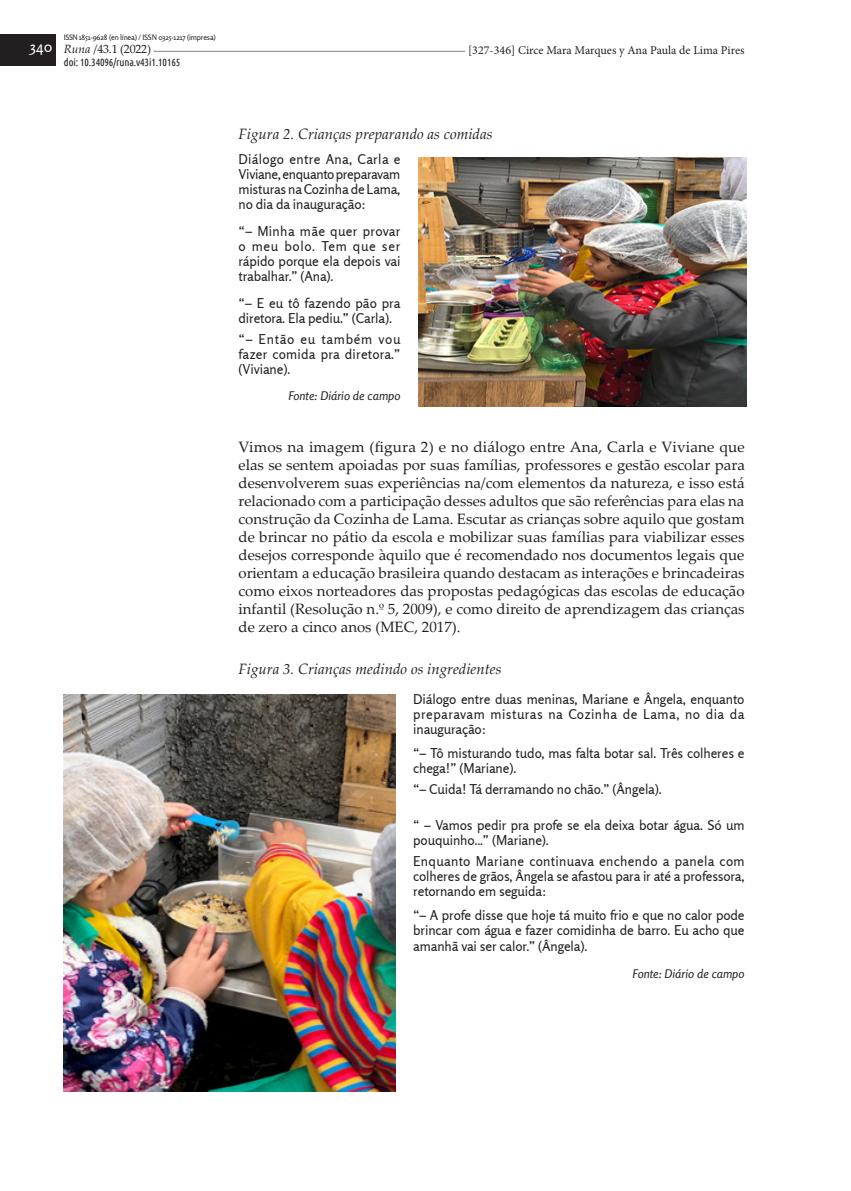
<style>
.page{position:relative;width:851px;height:1191px;background:#fff}
.page>*{position:absolute;margin:0;border:0;box-sizing:border-box;transform-origin:0 0}
.Art____Texto_princip{font:15px/18px "Palatino Linotype";color:#231f20;text-align:justify}
.Art____titulo_imagen{font:italic 15px "Palatino Linotype";color:#231f20}
.t1{font:15px "Rosario";color:#fff}
.Art___citas_en_cuadr{font:13.5px/15px "Rosario";letter-spacing:-.01em;color:#231f20;text-align:justify}
.t2{font:12px "Minion Pro";color:#231f20}
.Art____Fuente_cuadro{font:italic 12px "Rosario";color:#231f20}
.t3{font:12px "Palatino Linotype";letter-spacing:-.02em;color:#231f20}
.t4{font:10.5px "Ubuntu Condensed";letter-spacing:-.01em;color:#231f20}
.t5{font:7.5px "Rosario";letter-spacing:-.02em;color:#231f20}
.s1{font-style:italic}
</style>
<div class="page">
<hr style="left:109px;top:51px;width:624px;height:1px;background:#808285">
<div style="left:64px;top:43px;width:89px;height:15px;background:#fff"></div>
<div style="left:0;top:34px;width:55px;height:32px;background:#231f20"></div>
<div style="left:465px;top:43px;width:279px;height:15px;background:#fff"></div>
<img style="left:419px;top:157px;width:327px;height:250px">
<img style="left:64px;top:694px;width:331px;height:397px">
<p class="t5" style="left:64px;top:33px;width:153px">ISSN 1851-9628 (en línea) / ISSN 0325-1217 (impresa)</p>
<p class="t3" style="left:64px;top:41px;width:89px"><span class="s1">Runa</span> /43.1 (2022)</p>
<p class="t4" style="left:64px;top:56px;width:118px">doi: 10.34096/runa.v43i1.10165</p>
<p class="t1" style="left:30px;top:38px;width:24px">340</p>
<p class="t2" style="left:468px;top:42px;width:278px">[327-346] Circe Mara Marques y Ana Paula de Lima Pires</p>
<p class="Art____titulo_imagen" style="left:238px;top:123px;width:255px">Figura 2. Crianças preparando as comidas</p>
<p class="Art___citas_en_cuadr" style="left:238px;top:151px;width:163px">Diálogo entre Ana, Carla e Viviane, enquanto preparavam misturas na Cozinha de Lama, no dia da inauguração:</p>
<p class="Art___citas_en_cuadr" style="left:238px;top:223px;width:163px">“– Minha mãe quer provar o meu bolo. Tem que ser rápido porque ela depois vai trabalhar.” (Ana).</p>
<p class="Art___citas_en_cuadr" style="left:238px;top:295px;width:163px">“– E eu tô fazendo pão pra diretora. Ela pediu.” (Carla).</p>
<p class="Art___citas_en_cuadr" style="left:238px;top:331px;width:163px">“– Então eu também vou fazer comida pra diretora.” (Viviane).</p>
<p class="Art____Fuente_cuadro" style="left:288px;top:389px;width:113px">Fonte: Diário de campo</p>
<p class="Art____Texto_princip" style="left:238px;top:437px;width:507px">Vimos na imagem (figura 2) e no diálogo entre Ana, Carla e Viviane que elas se sentem apoiadas por suas famílias, professores e gestão escolar para desenvolverem suas experiências na/com elementos da natureza, e isso está relacionado com a participação desses adultos que são referências para elas na construção da Cozinha de Lama. Escutar as crianças sobre aquilo que gostam de brincar no pátio da escola e mobilizar suas famílias para viabilizar esses desejos corresponde àquilo que é recomendado nos documentos legais que orientam a educação brasileira quando destacam as interações e brincadeiras como eixos norteadores das propostas pedagógicas das escolas de educação infantil (Resolução n.º 5, 2009), e como direito de aprendizagem das crianças de zero a cinco anos (MEC, 2017).</p>
<p class="Art____titulo_imagen" style="left:238px;top:658px;width:264px">Figura 3. Crianças medindo os ingredientes</p>
<p class="Art___citas_en_cuadr" style="left:413px;top:691px;width:333px">Diálogo entre duas meninas, Mariane e Ângela, enquanto preparavam misturas na Cozinha de Lama, no dia da inauguração:</p>
<p class="Art___citas_en_cuadr" style="left:413px;top:745px;width:333px">“– Tô misturando tudo, mas falta botar sal. Três colheres e chega!” (Mariane).</p>
<p class="Art___citas_en_cuadr" style="left:413px;top:781px;width:250px">“– Cuida! Tá derramando no chão.” (Ângela).</p>
<p class="Art___citas_en_cuadr" style="left:413px;top:817px;width:333px">“ – Vamos pedir pra profe se ela deixa botar água. Só um pouquinho...” (Mariane).</p>
<p class="Art___citas_en_cuadr" style="left:413px;top:853px;width:333px">Enquanto Mariane continuava enchendo a panela com colheres de grãos, Ângela se afastou para ir até a professora, retornando em seguida:</p>
<p class="Art___citas_en_cuadr" style="left:413px;top:907px;width:333px">“– A profe disse que hoje tá muito frio e que no calor pode brincar com água e fazer comidinha de barro. Eu acho que</p>
<p class="Art___citas_en_cuadr" style="left:413px;top:939px;width:176px">amanhã vai ser calor.” (Ângela).</p>
<p class="Art____Fuente_cuadro" style="left:632px;top:966px;width:113px">Fonte: Diário de campo</p>
</div>
